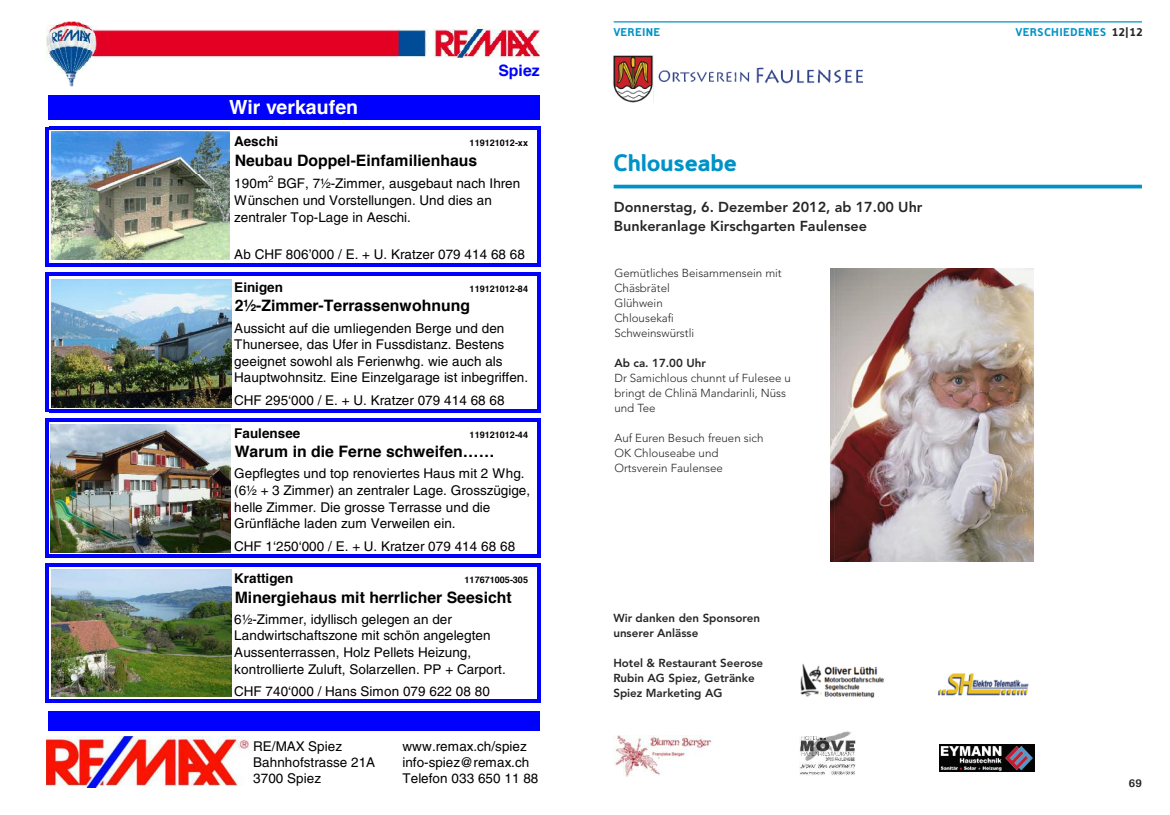
<style>
.page{position:relative;width:1170px;height:815px;background:#fff}
.page>*{position:absolute;margin:0;border:0;box-sizing:border-box;transform-origin:0 0}
.t1{font:900 25px "Domestos 98";letter-spacing:.025em;color:#0092c7}
.t2{font:700 19.5px "Helvetica";color:#fff}
.t3{font:700 15.75px "Helvetica";color:#000}
.t4{font:700 15.75px "Helvetica";color:#00f}
.t5{font:800 14.38px/18.8px "Avenir";color:#272627}
.t6{font:13.5px/16.6px "Helvetica";letter-spacing:.005em;color:#000}
.t7{font:700 13.5px "Helvetica";letter-spacing:.005em;color:#000}
.t8{font:900 11.75px "Domestos 98";letter-spacing:.075em;color:#0092c7}
.t9{font:300 11.5px/15px "Avenir";color:#272627}
.t10{font:800 11.5px/15px "Avenir";color:#272627}
.t11{font:700 11.5px "Serifa";color:#272627}
.t12{font:700 9px "Helvetica";color:#000}
.t13{font:9px "Helvetica";color:#000}
.s1{color:#272627}
</style>
<div class="page">
<div style="left:48px;top:95px;width:491px;height:24px;background:#00f"></div>
<div style="left:48px;top:711px;width:491px;height:20px;background:#00f"></div>
<hr style="left:46px;top:127px;width:3px;height:139px;background:#00f">
<hr style="left:537px;top:130px;width:4px;height:136px;background:#00f">
<hr style="left:46px;top:272px;width:3px;height:140px;background:#00f">
<hr style="left:537px;top:276px;width:4px;height:136px;background:#00f">
<hr style="left:46px;top:418px;width:3px;height:140px;background:#00f">
<hr style="left:537px;top:421px;width:4px;height:137px;background:#00f">
<hr style="left:46px;top:563px;width:3px;height:140px;background:#00f">
<hr style="left:537px;top:566px;width:4px;height:137px;background:#00f">
<hr style="left:49px;top:127px;width:492px;height:3px;background:#00f">
<hr style="left:49px;top:263px;width:492px;height:3px;background:#00f">
<hr style="left:49px;top:272px;width:492px;height:4px;background:#00f">
<hr style="left:49px;top:409px;width:492px;height:3px;background:#00f">
<hr style="left:49px;top:418px;width:492px;height:3px;background:#00f">
<hr style="left:49px;top:555px;width:492px;height:3px;background:#00f">
<hr style="left:49px;top:563px;width:492px;height:3px;background:#00f">
<hr style="left:49px;top:700px;width:492px;height:3px;background:#00f">
<img style="left:47px;top:21px;width:492px;height:66px">
<div style="left:434px;top:58px;width:105px;height:23px;background:#fff"></div>
<img style="left:47px;top:737px;width:201px;height:50px">
<img style="left:52px;top:132px;width:177px;height:128px">
<img style="left:51px;top:279px;width:180px;height:128px">
<img style="left:50px;top:425px;width:180px;height:128px">
<img style="left:51px;top:570px;width:180px;height:127px">
<hr style="left:613px;top:21px;width:528px;height:2px;background:#0092c7">
<hr style="left:613px;top:185px;width:528px;height:3px;background:#0092c7">
<img style="left:612px;top:54px;width:250px;height:49px">
<img style="left:830px;top:268px;width:203px;height:294px">
<img style="left:799px;top:732px;width:57px;height:44px">
<img style="left:800px;top:663px;width:85px;height:35px">
<img style="left:613px;top:736px;width:99px;height:41px">
<img style="left:937px;top:673px;width:92px;height:23px">
<img style="left:939px;top:745px;width:94px;height:26px">
<h2 class="t2" style="left:229px;top:99px;width:130px">Wir verkaufen</h2>
<p class="t4" style="left:498px;top:63px;width:43px">Spiez</p>
<p class="t7" style="left:234px;top:136px;width:46px">Aeschi</p>
<p class="t12" style="left:469px;top:139px;width:60px">119121012-xx</p>
<p class="t3" style="left:235px;top:154px;width:244px">Neubau Doppel-Einfamilienhaus</p>
<p class="t6" style="left:234px;top:177px;width:35px">190m</p>
<p class="t13" style="left:268px;top:175px;width:7px">2</p>
<p class="t6" style="left:234px;top:177px;width:287px;text-indent:43px">BGF, 7½-Zimmer, ausgebaut nach Ihren<br>Wünschen und Vorstellungen. Und dies an zentraler Top-Lage in Aeschi.</p>
<p class="t6" style="left:234px;top:248px;width:292px">Ab CHF 806’000 / E. + U. Kratzer 079 414 68 68</p>
<p class="t7" style="left:234px;top:282px;width:50px">Einigen</p>
<p class="t12" style="left:469px;top:285px;width:60px">119121012-84</p>
<p class="t3" style="left:235px;top:299px;width:237px">2½-Zimmer-Terrassenwohnung</p>
<p class="t6" style="left:234px;top:321px;width:295px">Aussicht auf die umliegenden Berge und den Thunersee, das Ufer in Fussdistanz. Bestens geeignet sowohl als Ferienwhg. wie auch als Hauptwohnsitz. Eine Einzelgarage ist inbegriffen.</p>
<p class="t6" style="left:234px;top:393px;width:272px">CHF 295‘000 / E. + U. Kratzer 079 414 68 68</p>
<p class="t7" style="left:234px;top:427px;width:68px">Faulensee</p>
<p class="t12" style="left:469px;top:431px;width:60px">119121012-44</p>
<p class="t3" style="left:235px;top:445px;width:261px">Warum in die Ferne schweifen……</p>
<p class="t6" style="left:234px;top:467px;width:297px">Gepflegtes und top renoviertes Haus mit 2 Whg. (6½ + 3 Zimmer) an zentraler Lage. Grosszügige, helle Zimmer. Die grosse Terrasse und die Grünfläche laden zum Verweilen ein.</p>
<p class="t6" style="left:234px;top:539px;width:282px">CHF 1‘250‘000 / E. + U. Kratzer 079 414 68 68</p>
<p class="t7" style="left:234px;top:573px;width:61px">Krattigen</p>
<p class="t12" style="left:464px;top:576px;width:65px">117671005-305</p>
<p class="t3" style="left:235px;top:591px;width:278px">Minergiehaus mit herrlicher Seesicht</p>
<p class="t6" style="left:234px;top:612px;width:273px">6½-Zimmer, idyllisch gelegen an der Landwirtschaftszone mit schön angelegten Aussenterrassen, Holz Pellets Heizung, kontrollierte Zuluft, Solarzellen. PP + Carport.</p>
<p class="t6" style="left:234px;top:684px;width:257px">CHF 740‘000 / Hans Simon 079 622 08 80</p>
<p class="t6" style="left:253px;top:739px;width:90px">RE/MAX Spiez</p>
<p class="t6" style="left:402px;top:739px;width:126px">www.remax.ch/spiez</p>
<p class="t6" style="left:253px;top:755px;width:123px">Bahnhofstrasse 21A</p>
<p class="t6" style="left:402px;top:755px;width:128px">info-spiez@remax.ch</p>
<p class="t6" style="left:253px;top:772px;width:69px">3700 Spiez</p>
<p class="t6" style="left:402px;top:772px;width:137px">Telefon 033 650 11 88</p>
<p class="t8" style="left:613px;top:28px;width:48px">VEREINE</p>
<p class="t8" style="left:1015px;top:28px;width:128px">VERSCHIEDENES <span class="s1">12|12</span></p>
<h1 class="t1" style="left:614px;top:155px;width:124px">Chlouseabe</h1>
<p class="t5" style="left:613px;top:199px;width:310px">Donnerstag, 6. Dezember 2012, ab 17.00 Uhr<br>Bunkeranlage Kirschgarten Faulensee</p>
<p class="t9" style="left:614px;top:266px;width:169px">Gemütliches Beisammensein mit<br>Chäsbrätel<br>Glühwein<br>Chlousekafi<br>Schweinswürstli</p>
<p class="t10" style="left:614px;top:356px;width:93px">Ab ca. 17.00 Uhr</p>
<p class="t9" style="left:614px;top:371px;width:178px">Dr Samichlous chunnt uf Fulesee u bringt de Chlinä Mandarinli, Nüss und Tee</p>
<p class="t9" style="left:614px;top:431px;width:150px">Auf Euren Besuch freuen sich<br>OK Chlouseabe und<br>Ortsverein Faulensee</p>
<p class="t10" style="left:613px;top:611px;width:148px">Wir danken den Sponsoren unserer Anlässe</p>
<p class="t10" style="left:613px;top:656px;width:151px">Hotel &amp; Restaurant Seerose<br>Rubin AG Spiez, Getränke<br>Spiez Marketing AG</p>
<p class="t11" style="left:1128px;top:779px;width:15px">69</p>
</div>
